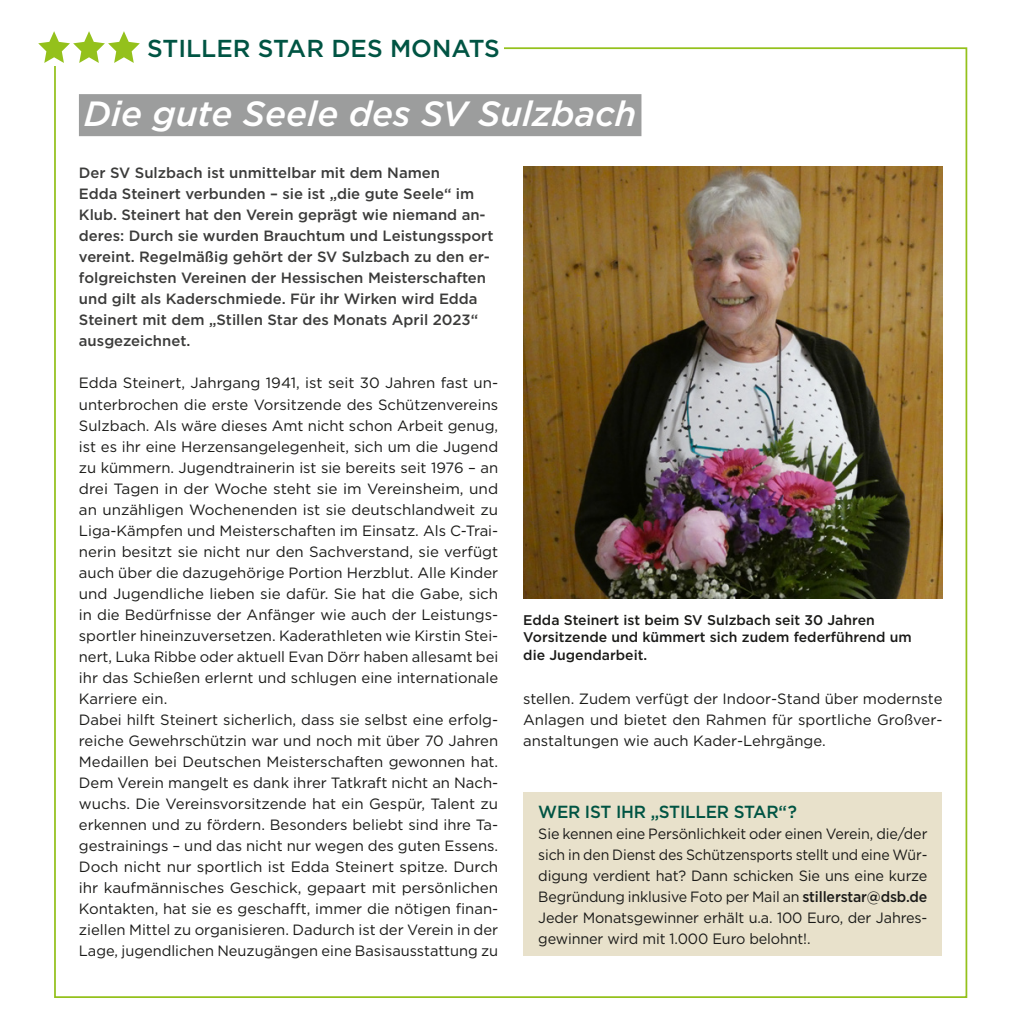
<style>
.page{position:relative;width:1020px;height:1035px;background:#fff}
.page>*{position:absolute;margin:0;border:0;box-sizing:border-box;transform-origin:0 0}
.t1{font:italic 500 35px "Gotham";color:#fff}
.t2{font:500 24.5px "Gotham";color:#005443}
.t3{font:500 17.5px "Gotham";letter-spacing:-.015em;color:#005443}
.t4{font:14.88px/21px "Gotham";color:#1a1a18;text-align:justify}
.t5{font:500 14.88px/21px "Gotham";color:#3b3b3a}
.t6{font:500 14px/17.5px "Gotham";color:#1a1a18}
.s1{font-weight:500}
</style>
<div class="page">
<svg style="left:38px;top:31px;width:102px;height:32px"></svg>
<div style="left:79px;top:94px;width:562px;height:42px;background:#9c9d9d"></div>
<img style="left:523px;top:166px;width:419px;height:432px">
<div style="left:523px;top:791px;width:419px;height:164px;background:#e8e1cb"></div>
<h2 class="t2" style="left:147px;top:32px;width:354px">STILLER STAR DES MONATS</h2>
<h1 class="t1" style="left:84px;top:91px;width:554px">Die gute Seele des SV Sulzbach</h1>
<p class="t5" style="left:79px;top:162px;width:416px">Der SV Sulzbach ist unmittelbar mit dem Namen<br>Edda Steinert verbunden – sie ist „die gute Seele“ im Klub. Steinert hat den Verein geprägt wie niemand an&shy;deres: Durch sie wurden Brauchtum und Leistungssport vereint. Regelmäßig gehört der SV Sulzbach zu den er&shy;folgreichsten Vereinen der Hessischen Meisterschaften und gilt als Kaderschmiede. Für ihr Wirken wird Edda Steinert mit dem „Stillen Star des Monats April 2023“ ausgezeichnet.</p>
<p class="t4" style="left:79px;top:372px;width:421px;text-align:left">Edda Steinert, Jahrgang 1941, ist seit 30 Jahren fast un&shy;unterbrochen die erste Vorsitzende des Schützenvereins Sulzbach. Als wäre dieses Amt nicht schon Arbeit genug, ist es ihr eine Herzensangelegenheit, sich um die Jugend zu kümmern. Jugendtrainerin ist sie bereits seit 1976 – an drei Tagen in der Woche steht sie im Vereinsheim, und an unzähligen Wochenenden ist sie deutschlandweit zu Liga-Kämpfen und Meisterschaften im Einsatz. Als C-Trai&shy;nerin besitzt sie nicht nur den Sachverstand, sie verfügt auch über die dazugehörige Portion Herzblut. Alle Kinder und Jugendliche lieben sie dafür. Sie hat die Gabe, sich in die Bedürfnisse der Anfänger wie auch der Leistungs&shy;sportler hineinzuversetzen. Kaderathleten wie Kirstin Stei&shy;nert, Luka Ribbe oder aktuell Evan Dörr haben allesamt bei ihr das Schießen erlernt und schlugen eine internationale Karriere ein.<br>Dabei hilft Steinert sicherlich, dass sie selbst eine erfolg&shy;reiche Gewehrschützin war und noch mit über 70 Jahren Medaillen bei Deutschen Meisterschaften gewonnen hat.<br>Dem Verein mangelt es dank ihrer Tatkraft nicht an Nach&shy;wuchs. Die Vereinsvorsitzende hat ein Gespür, Talent zu erkennen und zu fördern. Besonders beliebt sind ihre Ta&shy;gestrainings – und das nicht nur wegen des guten Essens.<br>Doch nicht nur sportlich ist Edda Steinert spitze. Durch ihr kaufmännisches Geschick, gepaart mit persönlichen Kontakten, hat sie es geschafft, immer die nötigen finan&shy;ziellen Mittel zu organisieren. Dadurch ist der Verein in der Lage, jugendlichen Neuzugängen eine Basisausstattung zu</p>
<p class="t6" style="left:523px;top:610px;width:390px">Edda Steinert ist beim SV Sulzbach seit 30 Jahren<br>Vorsitzende und kümmert sich zudem federführend um die Jugendarbeit.</p>
<p class="t4" style="left:523px;top:687px;width:421px">stellen. Zudem verfügt der Indoor-Stand über modernste Anlagen und bietet den Rahmen für sportliche Großver&shy;anstaltungen wie auch Kader-Lehrgänge.</p>
<p class="t3" style="left:538px;top:800px;width:260px">WER IST IHR „STILLER STAR“?</p>
<p class="t4" style="left:538px;top:822px;width:391px">Sie kennen eine Persönlichkeit oder einen Verein, die/der sich in den Dienst des Schützensports stellt und eine Wür&shy;digung verdient hat? Dann schicken Sie uns eine kurze Begründung inklusive Foto per Mail an <span class="s1">stillerstar@dsb.de </span>Jeder Monatsgewinner erhält u.a. 100 Euro, der Jahres&shy;gewinner wird mit 1.000 Euro belohnt!.</p>
</div>
